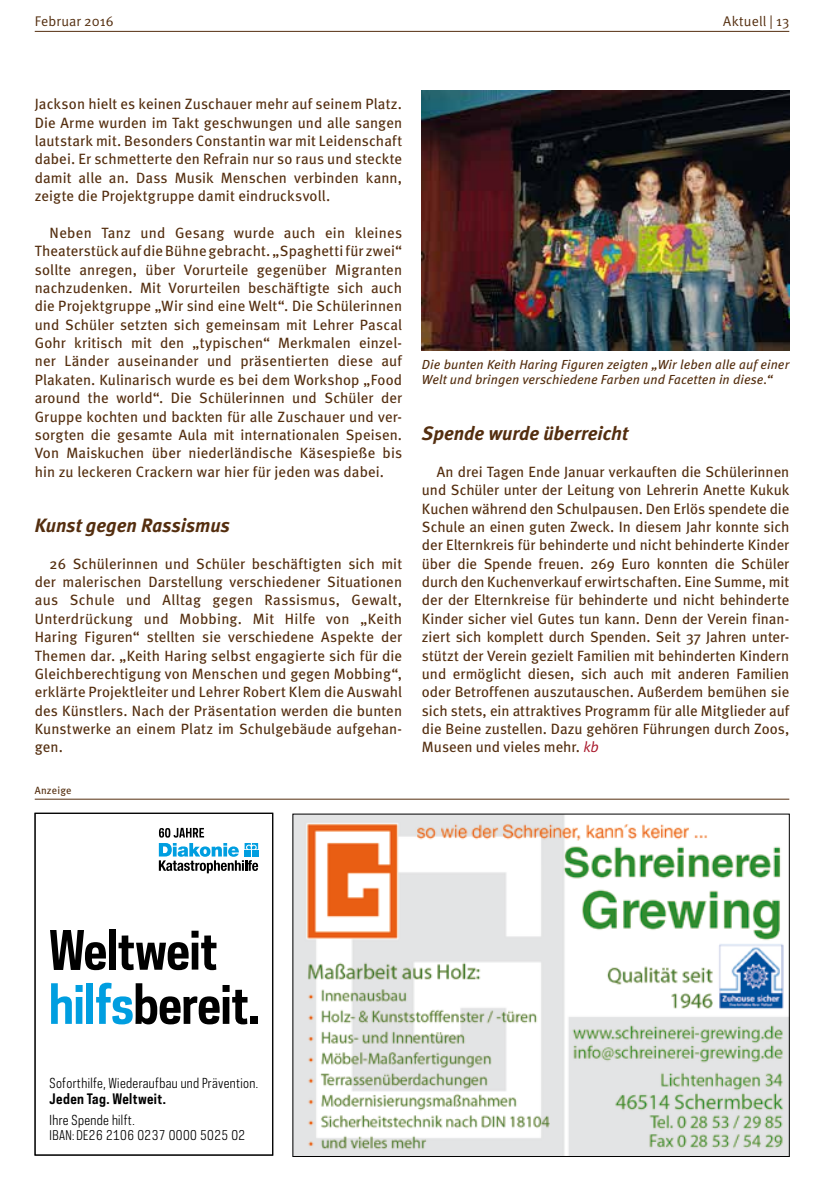
<style>
.page{position:relative;width:834px;height:1191px;background:#fff}
.page>*{position:absolute;margin:0;border:0;box-sizing:border-box;transform-origin:0 0}
.t1{font:700 50.75px/54.2px "Galaxie Polaris Condensed";letter-spacing:-.02em;color:#000}
.t2{font:italic 700 19.25px "Meta";color:#542e0f}
.t3{font:14.88px/18.4px "Meta";letter-spacing:.005em;color:#542e0f;text-align:justify}
.t4{font:14px "Meta Normal";letter-spacing:.01em;color:#542e0f}
.t5{font:700 13.65px "Galaxie Polaris Condensed";letter-spacing:.03em;color:#000}
.t6{font:italic 13.12px/15.8px "Meta";letter-spacing:.01em;color:#542e0f}
.t7{font:12.95px/15.8px "Galaxie Polaris Condensed";letter-spacing:.03em;color:#000}
.t8{font:10.5px "Meta";letter-spacing:.02em;color:#542e0f}
.s1{font-family:"Meta Normal";font-style:italic;color:#a81528}
.s2{color:#009ee0}
.s3{font-size:12.6px}
</style>
<div class="page">
<hr style="left:35px;top:31px;width:754px;height:1px;background:#542e0f">
<hr style="left:35px;top:799px;width:754px;height:1px;background:#542e0f">
<svg style="left:159px;top:843px;width:99px;height:30px"></svg>
<svg style="left:159px;top:828px;width:45px;height:9px"></svg>
<div style="left:35px;top:813px;width:238px;height:342px;border:1px solid #000"></div>
<img style="left:422px;top:91px;width:367px;height:260px">
<img style="left:294px;top:815px;width:493px;height:340px">
<p class="t4" style="left:35px;top:13px;width:81px">Februar 2016</p>
<p class="t4" style="left:723px;top:13px;width:68px">Aktuell | 13</p>
<p class="t3" style="left:35px;top:94px;width:369px">Jackson hielt es keinen Zuschauer mehr auf seinem Platz.<br>Die Arme wurden im Takt geschwungen und alle sangen lautstark mit. Besonders Constantin war mit Leidenschaft dabei. Er schmetterte den Refrain nur so raus und steckte damit alle an. Dass Musik Menschen verbinden kann, zeigte die Projektgruppe damit eindrucksvoll.</p>
<p class="t3" style="left:35px;top:223px;width:369px;text-indent:15px">Neben Tanz und Gesang wurde auch ein kleines Theaterstück auf die Bühne gebracht. „Spaghetti für zwei“ sollte anregen, über Vorurteile gegenüber Migranten nachzudenken. Mit Vorurteilen beschäftigte sich auch die Projektgruppe „Wir sind eine Welt“. Die Schülerinnen und Schüler setzten sich gemeinsam mit Lehrer Pascal Gohr kritisch mit den „typischen“ Merkmalen einzel&shy;ner Länder auseinander und präsentierten diese auf Plakaten. Kulinarisch wurde es bei dem Workshop „Food around the world“. Die Schülerinnen und Schüler der Gruppe kochten und backten für alle Zuschauer und ver&shy;sorgten die gesamte Aula mit internationalen Speisen.<br>Von Maiskuchen über niederländische Käsespieße bis hin zu leckeren Crackern war hier für jeden was dabei.</p>
<p class="t2" style="left:35px;top:513px;width:197px">Kunst gegen Rassismus</p>
<p class="t3" style="left:35px;top:554px;width:369px;text-indent:15px">26 Schülerinnen und Schüler beschäftigten sich mit der malerischen Darstellung verschiedener Situationen aus Schule und Alltag gegen Rassismus, Gewalt, Unterdrückung und Mobbing. Mit Hilfe von „Keith Haring Figuren“ stellten sie verschiedene Aspekte der Themen dar. „Keith Haring selbst engagierte sich für die Gleichberechtigung von Menschen und gegen Mobbing“, erklärte Projektleiter und Lehrer Robert Klem die Auswahl des Künstlers. Nach der Präsentation werden die bunten Kunstwerke an einem Platz im Schulgebäude aufgehan&shy;gen.</p>
<p class="t8" style="left:35px;top:783px;width:38px">Anzeige</p>
<p class="t6" style="left:422px;top:356px;width:369px">Die bunten Keith Haring Figuren zeigten „Wir leben alle auf einer<br>Welt und bringen verschiedene Farben und Facetten in diese.“</p>
<p class="t2" style="left:422px;top:421px;width:207px">Spende wurde überreicht</p>
<p class="t3" style="left:422px;top:462px;width:369px;text-indent:15px">An drei Tagen Ende Januar verkauften die Schülerinnen und Schüler unter der Leitung von Lehrerin Anette Kukuk Kuchen während den Schulpausen. Den Erlös spendete die Schule an einen guten Zweck. In diesem Jahr konnte sich der Elternkreis für behinderte und nicht behinderte Kinder über die Spende freuen. 269 Euro konnten die Schüler durch den Kuchenverkauf erwirtschaften. Eine Summe, mit der der Elternkreise für behinderte und nicht behinderte Kinder sicher viel Gutes tun kann. Denn der Verein finan&shy;ziert sich komplett durch Spenden. Seit 37 Jahren unter&shy;stützt der Verein gezielt Familien mit behinderten Kindern und ermöglicht diesen, sich auch mit anderen Familien oder Betroffenen auszutauschen. Außerdem bemühen sie sich stets, ein attraktives Programm für alle Mitglieder auf die Beine zustellen. Dazu gehören Führungen durch Zoos, Museen und vieles mehr. <span class="s1">kb</span></p>
<h1 class="t1" style="left:49px;top:922px;width:213px">Weltweit <span class="s2">hilfs</span>bereit.</h1>
<p class="t7" style="left:50px;top:1075px;width:210px">Soforthilfe, Wiederaufbau und Prävention.</p>
<p class="t5" style="left:50px;top:1089px;width:118px">Jeden Tag. Weltweit.</p>
<p class="t7" style="left:50px;top:1111px;width:197px">Ihre Spende hilft.<br><span class="s3">IBAN: DE</span>26 2106 0237 0000 5025 02</p>
</div>
